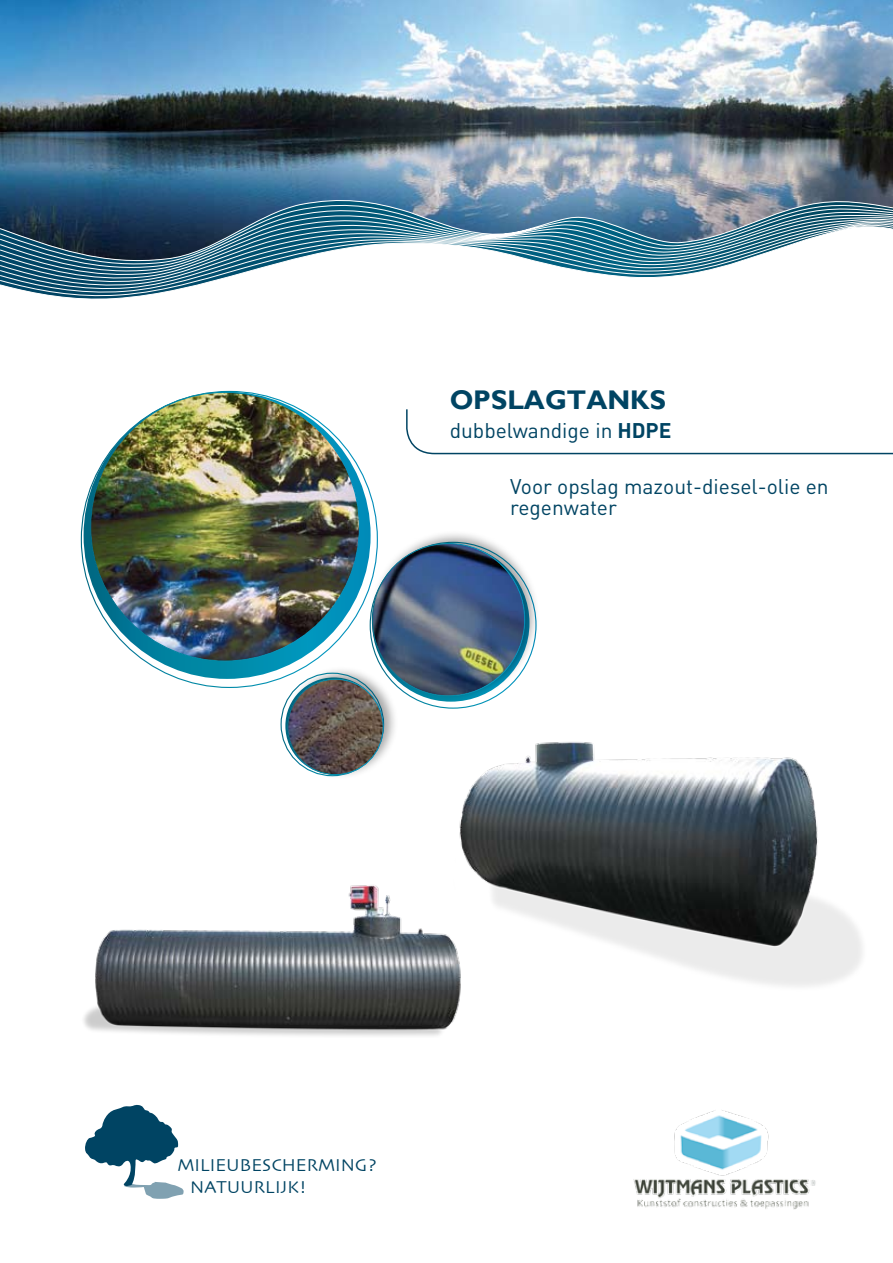
<style>
.page{position:relative;width:893px;height:1263px;background:#fff}
.page>*{position:absolute;margin:0;border:0;box-sizing:border-box;transform-origin:0 0}
.t1{font:700 27px "Gill Sans";color:#004463}
.t2{font:21px/21px "DIN";color:#004463}
.t3{font:18px/21.6px "Skia";color:#004463}
.s1{font-weight:700}
</style>
<div class="page">
<img style="left:459px;top:742px;width:403px;height:245px">
<img style="left:83px;top:878px;width:394px;height:158px">
<svg style="left:84px;top:392px;width:287px;height:287px;background:#0487aa"></svg>
<img style="left:91px;top:392px;width:268px;height:269px;border-radius:134px">
<div style="left:284px;top:665px;width:114px;height:114px;background:#000;opacity:.35"></div>
<img style="left:288px;top:679px;width:95px;height:96px;border-radius:48px">
<div style="left:369px;top:529px;width:171px;height:171px;background:#000;opacity:.35"></div>
<img style="left:372px;top:543px;width:153px;height:153px;border-radius:76px">
<svg style="left:406px;top:409px;width:487px;height:46px"></svg>
<img style="left:0;top:0;width:893px;height:196px">
<svg style="left:0;top:196px;width:893px;height:103px"></svg>
<svg style="left:85px;top:1104px;width:99px;height:95px"></svg>
<img style="left:633px;top:1110px;width:183px;height:100px">
<p class="t1" style="left:450px;top:384px;width:218px">OPSLAGTANKS</p>
<p class="t2" style="left:450px;top:420px;width:223px">dubbelwandige in <span class="s1">HDPE</span></p>
<p class="t2" style="left:510px;top:476px;width:320px">Voor opslag mazout-diesel-olie en regenwater</p>
<p class="t3" style="left:190px;top:1155px;width:189px;text-indent:-13px">MILIEUBESCHERMING?<br>NATUURLIJK!</p>
</div>
